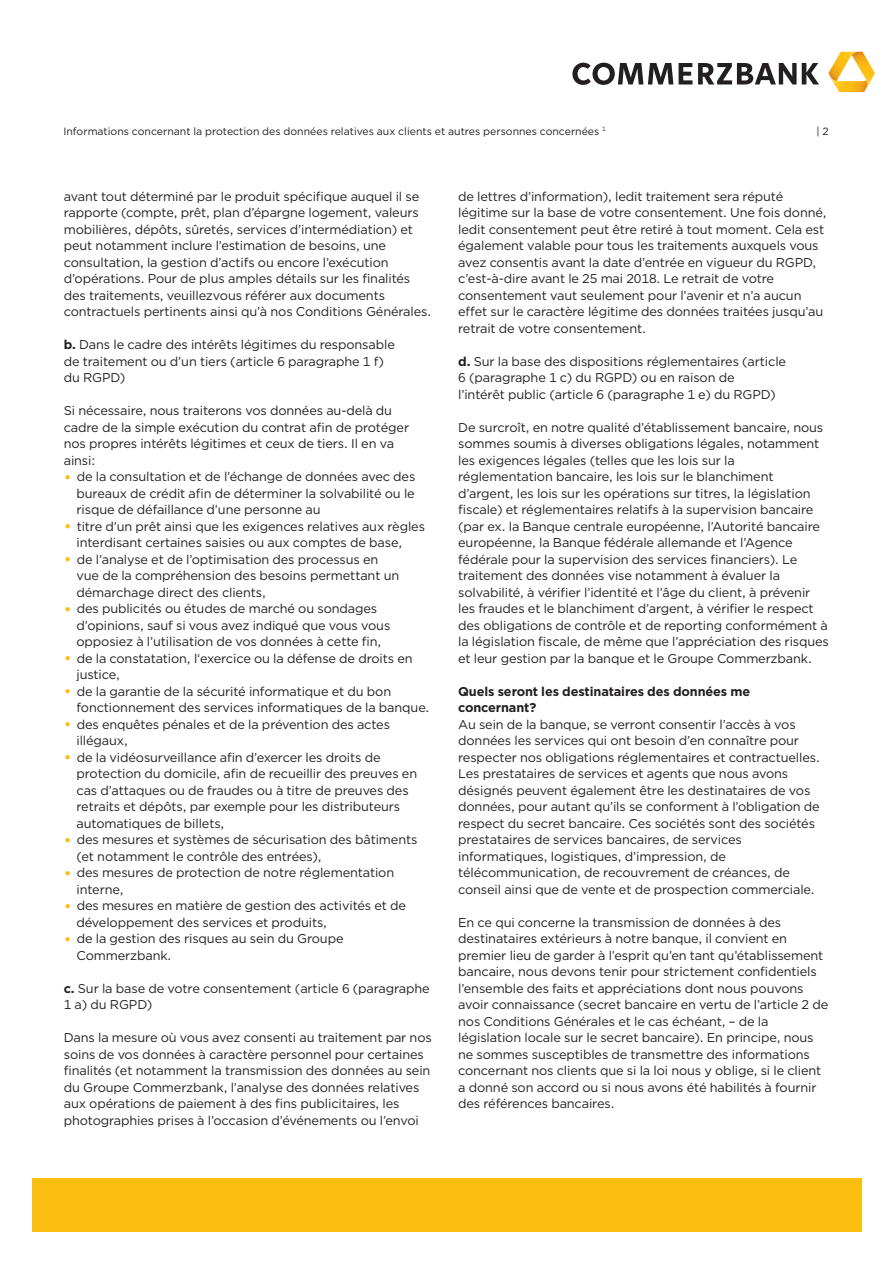
<style>
.page{position:relative;width:893px;height:1263px;background:#fff}
.page>*{position:absolute;margin:0;border:0;box-sizing:border-box;transform-origin:0 0}
.COPY_Goth_Book_8_5pt{font:12.75px/16.5px "Gotham";letter-spacing:-.01em;color:#231f20}
.ZHL2_Goth_Bold_8_5pt{font:700 12.75px/16.5px "Gotham";letter-spacing:-.01em;color:#231f20}
.Kopfzeile___Pagina_G{font:10.5px "Gotham";color:#231f20}
.s1{font-weight:700}
.s2{font-size:16.5px;color:#fdbe12}
</style>
<div class="page">
<div style="left:32px;top:1178px;width:829px;height:53px;background:#fdbe12"></div>
<svg style="left:572px;top:63px;width:101px;height:22px"></svg>
<svg style="left:679px;top:63px;width:13px;height:21px"></svg>
<svg style="left:698px;top:63px;width:121px;height:21px"></svg>
<svg style="left:828px;top:52px;width:47px;height:40px"></svg>
<p class="Kopfzeile___Pagina_G" style="left:63px;top:124px;width:544px">Informations concernant la protection des données relatives aux clients et autres personnes concernées <sup>1</sup></p>
<p class="Kopfzeile___Pagina_G" style="left:816px;top:124px;width:14px">| 2</p>
<p class="COPY_Goth_Book_8_5pt" style="left:64px;top:188px;width:369px">avant tout déterminé par le produit spécifique auquel il se rapporte (compte, prêt, plan d’épargne logement, valeurs mobilières, dépôts, sûretés, services d’intermédiation) et peut notamment inclure l’estimation de besoins, une consultation, la gestion d’actifs ou encore l’exécution d’opérations. Pour de plus amples détails sur les finalités des traitements, veuillezvous référer aux documents contractuels pertinents ainsi qu’à nos Conditions Générales.</p>
<p class="COPY_Goth_Book_8_5pt" style="left:64px;top:336px;width:333px"><span class="s1">b.</span> Dans le cadre des intérêts légitimes du responsable</p>
<p class="COPY_Goth_Book_8_5pt" style="left:64px;top:353px;width:322px">de traitement ou d’un tiers (article 6 paragraphe 1 f)</p>
<p class="COPY_Goth_Book_8_5pt" style="left:64px;top:369px;width:63px">du RGPD)</p>
<p class="COPY_Goth_Book_8_5pt" style="left:64px;top:402px;width:330px">Si nécessaire, nous traiterons vos données au-delà du</p>
<p class="COPY_Goth_Book_8_5pt" style="left:64px;top:419px;width:347px">cadre de la simple exécution du contrat afin de protéger</p>
<p class="COPY_Goth_Book_8_5pt" style="left:64px;top:435px;width:332px">nos propres intérêts légitimes et ceux de tiers. Il en va</p>
<p class="COPY_Goth_Book_8_5pt" style="left:64px;top:452px;width:33px">ainsi:</p>
<p class="COPY_Goth_Book_8_5pt" style="left:77px;top:468px;width:340px;text-align:justify;text-indent:-13px"><span class="s2">•</span> de la consultation et de l’échange de données avec des bureaux de crédit afin de déterminer la solvabilité ou le risque de défaillance d’une personne au</p>
<p class="COPY_Goth_Book_8_5pt" style="left:77px;top:518px;width:350px;text-indent:-13px"><span class="s2">•</span> titre d’un prêt ainsi que les exigences relatives aux règles interdisant certaines saisies ou aux comptes de base,</p>
<p class="COPY_Goth_Book_8_5pt" style="left:77px;top:551px;width:324px;text-indent:-13px"><span class="s2">•</span> de l’analyse et de l’optimisation des processus en vue de la compréhension des besoins permettant un démarchage direct des clients,</p>
<p class="COPY_Goth_Book_8_5pt" style="left:77px;top:600px;width:315px;text-indent:-13px"><span class="s2">•</span> des publicités ou études de marché ou sondages d’opinions, sauf si vous avez indiqué que vous vous opposiez à l’utilisation de vos données à cette fin,</p>
<p class="COPY_Goth_Book_8_5pt" style="left:77px;top:650px;width:338px;text-indent:-13px"><span class="s2">•</span> de la constatation, l‘exercice ou la défense de droits en justice,</p>
<p class="COPY_Goth_Book_8_5pt" style="left:77px;top:683px;width:354px;text-indent:-13px"><span class="s2">•</span> de la garantie de la sécurité informatique et du bon fonctionnement des services informatiques de la banque.</p>
<p class="COPY_Goth_Book_8_5pt" style="left:77px;top:716px;width:315px;text-indent:-13px"><span class="s2">•</span> des enquêtes pénales et de la prévention des actes illégaux,</p>
<p class="COPY_Goth_Book_8_5pt" style="left:77px;top:749px;width:342px;text-indent:-13px"><span class="s2">•</span> de la vidéosurveillance afin d’exercer les droits de protection du domicile, afin de recueillir des preuves en cas d’attaques ou de fraudes ou à titre de preuves des retraits et dépôts, par exemple pour les distributeurs automatiques de billets,</p>
<p class="COPY_Goth_Book_8_5pt" style="left:77px;top:831px;width:342px;text-indent:-13px"><span class="s2">•</span> des mesures et systèmes de sécurisation des bâtiments (et notamment le contrôle des entrées),</p>
<p class="COPY_Goth_Book_8_5pt" style="left:77px;top:864px;width:319px;text-indent:-13px"><span class="s2">•</span> des mesures de protection de notre réglementation interne,</p>
<p class="COPY_Goth_Book_8_5pt" style="left:77px;top:897px;width:331px;text-indent:-13px"><span class="s2">•</span> des mesures en matière de gestion des activités et de développement des services et produits,</p>
<p class="COPY_Goth_Book_8_5pt" style="left:77px;top:930px;width:269px;text-indent:-13px"><span class="s2">•</span> de la gestion des risques au sein du Groupe<br>Commerzbank.</p>
<p class="COPY_Goth_Book_8_5pt" style="left:64px;top:980px;width:367px"><span class="s1">c.</span> Sur la base de votre consentement (article 6 (paragraphe</p>
<p class="COPY_Goth_Book_8_5pt" style="left:64px;top:996px;width:90px">1 a) du RGPD)</p>
<p class="COPY_Goth_Book_8_5pt" style="left:64px;top:1029px;width:370px">Dans la mesure où vous avez consenti au traitement par nos soins de vos données à caractère personnel pour certaines finalités (et notamment la transmission des données au sein du Groupe Commerzbank, l’analyse des données relatives aux opérations de paiement à des fins publicitaires, les photographies prises à l’occasion d’événements ou l’envoi</p>
<p class="COPY_Goth_Book_8_5pt" style="left:458px;top:188px;width:370px">de lettres d’information), ledit traitement sera réputé légitime sur la base de votre consentement. Une fois donné, ledit consentement peut être retiré à tout moment. Cela est également valable pour tous les traitements auxquels vous avez consentis avant la date d’entrée en vigueur du RGPD, c’est-à-dire avant le 25 mai 2018. Le retrait de votre consentement vaut seulement pour l’avenir et n’a aucun effet sur le caractère légitime des données traitées jusqu’au retrait de votre consentement.</p>
<p class="COPY_Goth_Book_8_5pt" style="left:458px;top:353px;width:329px"><span class="s1">d.</span> Sur la base des dispositions réglementaires (article</p>
<p class="COPY_Goth_Book_8_5pt" style="left:458px;top:369px;width:278px">6 (paragraphe 1 c) du RGPD) ou en raison de</p>
<p class="COPY_Goth_Book_8_5pt" style="left:458px;top:386px;width:319px">l’intérêt public (article 6 (paragraphe 1 e) du RGPD)</p>
<p class="COPY_Goth_Book_8_5pt" style="left:458px;top:419px;width:372px">De surcroît, en notre qualité d’établissement bancaire, nous sommes soumis à diverses obligations légales, notamment les exigences légales (telles que les lois sur la réglementation bancaire, les lois sur le blanchiment d’argent, les lois sur les opérations sur titres, la législation fiscale) et réglementaires relatifs à la supervision bancaire (par ex. la Banque centrale européenne, l’Autorité bancaire européenne, la Banque fédérale allemande et l’Agence fédérale pour la supervision des services financiers). Le traitement des données vise notamment à évaluer la solvabilité, à vérifier l’identité et l’âge du client, à prévenir les fraudes et le blanchiment d’argent, à vérifier le respect des obligations de contrôle et de reporting conformément à la législation fiscale, de même que l’appréciation des risques et leur gestion par la banque et le Groupe Commerzbank.</p>
<p class="ZHL2_Goth_Bold_8_5pt" style="left:458px;top:683px;width:294px">Quels seront les destinataires des données me concernant?</p>
<p class="COPY_Goth_Book_8_5pt" style="left:458px;top:716px;width:363px">Au sein de la banque, se verront consentir l’accès à vos données les services qui ont besoin d’en connaître pour respecter nos obligations réglementaires et contractuelles.<br>Les prestataires de services et agents que nous avons désignés peuvent également être les destinataires de vos données, pour autant qu’ils se conforment à l’obligation de respect du secret bancaire. Ces sociétés sont des sociétés prestataires de services bancaires, de services informatiques, logistiques, d’impression, de télécommunication, de recouvrement de créances, de conseil ainsi que de vente et de prospection commerciale.</p>
<p class="COPY_Goth_Book_8_5pt" style="left:458px;top:914px;width:372px">En ce qui concerne la transmission de données à des destinataires extérieurs à notre banque, il convient en premier lieu de garder à l’esprit qu’en tant qu’établissement bancaire, nous devons tenir pour strictement confidentiels l’ensemble des faits et appréciations dont nous pouvons avoir connaissance (secret bancaire en vertu de l’article 2 de nos Conditions Générales et le cas échéant, – de la législation locale sur le secret bancaire). En principe, nous ne sommes susceptibles de transmettre des informations concernant nos clients que si la loi nous y oblige, si le client a donné son accord ou si nous avons été habilités à fournir des références bancaires.</p>
</div>
